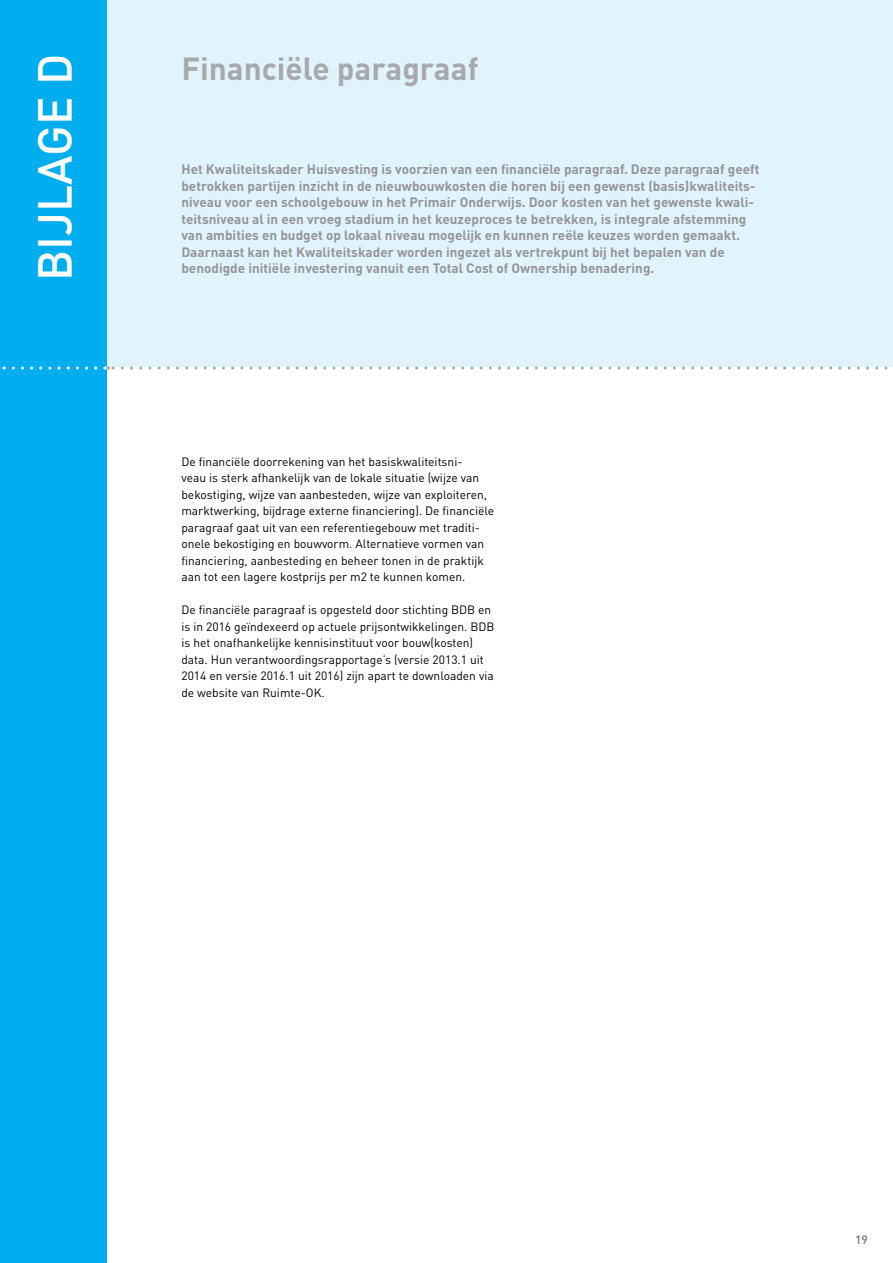
<style>
.page{position:relative;width:893px;height:1263px;background:#fff}
.page>*{position:absolute;margin:0;border:0;box-sizing:border-box;transform-origin:0 0}
.t1{font:500 47.1px "DIN";color:#fff}
.t2{font:700 31.5px "DIN";color:#a7a9ac}
.t3{font:700 13.5px/16.5px "DIN";color:#939598}
.t4{font:12px/16.5px "DIN";color:#000}
.t5{font:500 12px "DIN";color:#717073}
</style>
<div class="page">
<div style="left:106px;top:0;width:787px;height:367px;background:#e1f4fd"></div>
<div style="left:0;top:0;width:106px;height:1263px;background:#00aeef"></div>
<svg style="left:2px;top:366px;width:94px;height:3px"></svg>
<svg style="left:105px;top:366px;width:783px;height:3px"></svg>
<h1 class="t1" style="left:25px;top:281px;width:228px;rotate:-90deg">BIJLAGE D</h1>
<h2 class="t2" style="left:181px;top:48px;width:299px">Financiële paragraaf</h2>
<p class="t3" style="left:181px;top:160px;width:580px">Het Kwaliteitskader Huisvesting is voorzien van een financiële paragraaf. Deze paragraaf geeft betrokken partijen inzicht in de nieuwbouwkosten die horen bij een gewenst (basis)kwaliteits&shy;niveau voor een schoolgebouw in het Primair Onderwijs. Door kosten van het gewenste kwali&shy;teitsniveau al in een vroeg stadium in het keuzeproces te betrekken, is integrale afstemming van ambities en budget op lokaal niveau mogelijk en kunnen reële keuzes worden gemaakt.<br>Daarnaast kan het Kwaliteitskader worden ingezet als vertrekpunt bij het bepalen van de benodigde initiële investering vanuit een Total Cost of Ownership benadering.</p>
<p class="t4" style="left:181px;top:453px;width:314px">De financiële doorrekening van het basiskwaliteitsni-<br>veau is sterk afhankelijk van de lokale situatie (wijze van bekostiging, wijze van aanbesteden, wijze van exploiteren, marktwerking, bijdrage externe financiering). De financiële paragraaf gaat uit van een referentiegebouw met traditi&shy;onele bekostiging en bouwvorm. Alternatieve vormen van financiering, aanbesteding en beheer tonen in de praktijk aan tot een lagere kostprijs per m2 te kunnen komen.</p>
<p class="t4" style="left:181px;top:601px;width:315px">De financiële paragraaf is opgesteld door stichting BDB en is in 2016 geïndexeerd op actuele prijsontwikkelingen. BDB is het onafhankelijke kennisinstituut voor bouw(kosten) data. Hun verantwoordingsrapportage’s (versie 2013.1 uit 2014 en versie 2016.1 uit 2016) zijn apart te downloaden via de website van Ruimte-OK.</p>
<p class="t5" style="left:855px;top:1231px;width:14px">19</p>
</div>
